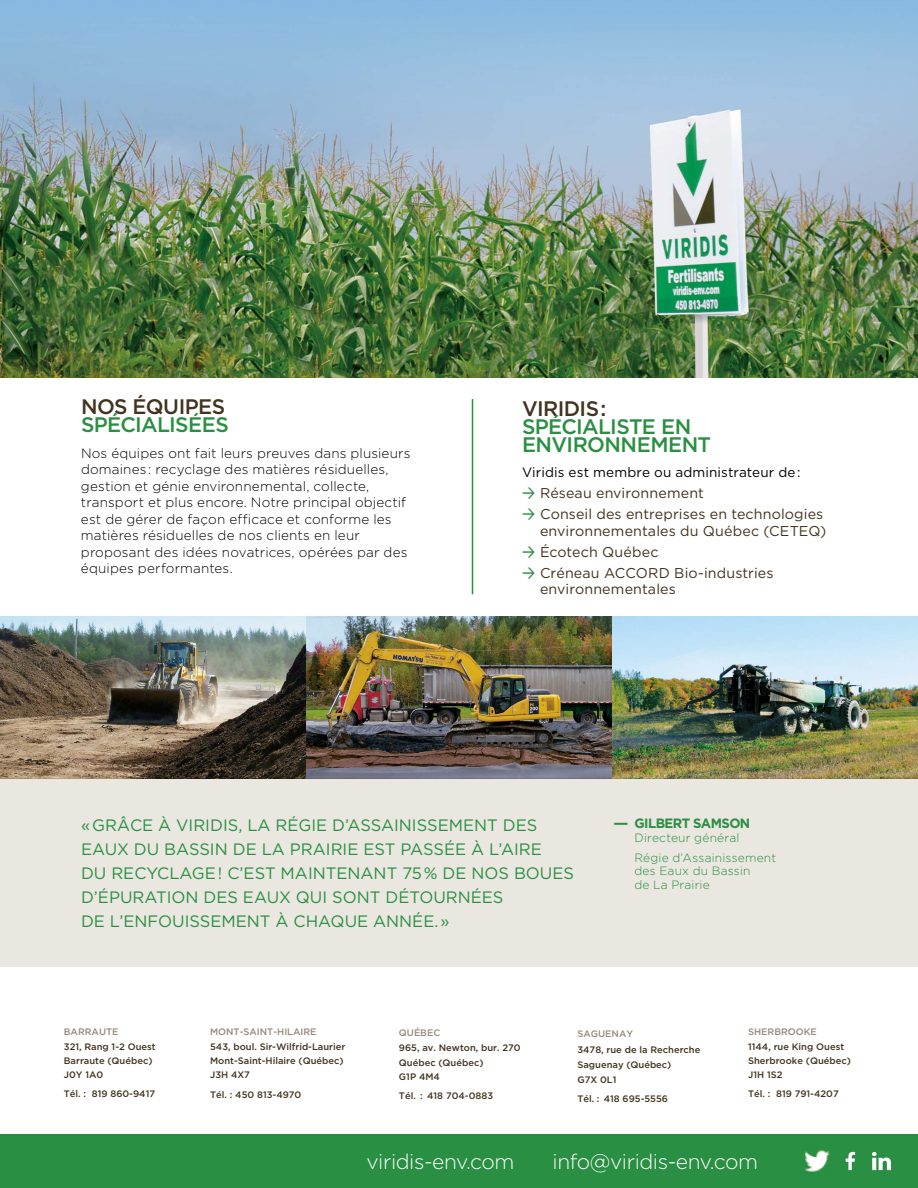
<style>
.page{position:relative;width:918px;height:1188px;background:#fff}
.page>*{position:absolute;margin:0;border:0;box-sizing:border-box;transform-origin:0 0}
.t1{font:500 21px/18px "Gotham";letter-spacing:-.03em;color:#298f42}
.t2{font:300 21px "Gotham";letter-spacing:-.02em;color:#fff}
.t3{font:500 21px "Gotham";letter-spacing:-.025em;color:#42331e}
.t4{font:16.5px/24px "Gotham";color:#298f42}
.t5{font:14.25px/21px "Gotham";letter-spacing:.01em;color:#42331e}
.t6{font:300 13.5px/16.5px "Gotham";letter-spacing:.01em;color:#000}
.t7{font:13.5px "Gotham";letter-spacing:.01em;color:#000}
.t8{font:700 13.5px "Gotham";letter-spacing:-.04em;color:#298f42;scale:3.2 1}
.t9{font:300 12px/20.2px "Gotham";letter-spacing:.015em;color:#298f42}
.t10{font:500 9.3px/14.2px "Gotham";color:#42331e}
.t11{font:500 9.3px "Gotham";color:#978979}
.s1{font-family:"DIN";font-weight:500;color:#298f42}
</style>
<div class="page">
<img style="left:0;top:0;width:918px;height:378px">
<hr style="left:472px;top:399px;width:1px;height:195px;background:#298f42">
<img style="left:0;top:616px;width:918px;height:162px">
<div style="left:0;top:778px;width:918px;height:190px;background:#eae6e0"></div>
<div style="left:0;top:1134px;width:918px;height:54px;background:#298f42"></div>
<svg style="left:872px;top:1152px;width:19px;height:18px"></svg>
<svg style="left:846px;top:1152px;width:9px;height:18px"></svg>
<img style="left:805px;top:1150px;width:25px;height:22px">
<h1 class="t3" style="left:81px;top:395px;width:146px">NOS ÉQUIPES</h1>
<h1 class="t1" style="left:81px;top:415px;width:149px">SPÉCIALISÉES</h1>
<p class="t6" style="left:81px;top:445px;width:331px">Nos équipes ont fait leurs preuves dans plusieurs domaines: recyclage des matières résiduelles, gestion et génie environnemental, collecte, transport et plus encore. Notre principal objectif est de gérer de façon efficace et conforme les matières résiduelles de nos clients en leur proposant des idées novatrices, opérées par des équipes performantes.</p>
<h1 class="t3" style="left:522px;top:396px;width:86px">VIRIDIS :</h1>
<h1 class="t1" style="left:522px;top:417px;width:191px">SPÉCIALISTE EN<br>ENVIRONNEMENT</h1>
<h3 class="t7" style="left:522px;top:465px;width:280px">Viridis est membre ou administrateur de :</h3>
<h3 class="t5" style="left:522px;top:483px;width:303px"><span class="s1">&gt;</span> Réseau environnement<br><span class="s1">&gt;</span> Conseil des entreprises en technologies</h3>
<h3 class="t5" style="left:522px;top:520px;width:306px;text-indent:18px">environnementales du Québec (CETEQ) <span class="s1">&gt;</span> Écotech Québec<br><span class="s1">&gt;</span> Créneau ACCORD Bio-industries</h3>
<h3 class="t5" style="left:540px;top:579px;width:137px">environnementales</h3>
<h2 class="t4" style="left:81px;top:813px;width:495px">« GRÂCE À VIRIDIS, LA RÉGIE D’ASSAINISSEMENT DES EAUX DU BASSIN DE LA PRAIRIE EST PASSÉE À L’AIRE<br>DU RECYCLAGE ! C’EST MAINTENANT 75 % DE NOS BOUES D’ÉPURATION DES EAUX QUI SONT DÉTOURNÉES<br>DE L’ENFOUISSEMENT À CHAQUE ANNÉE. »</h2>
<h3 class="t8" style="left:612px;top:816px;width:45px">- GILBERT SAMSON</h3>
<p class="t9" style="left:634px;top:827px;width:143px">Directeur général<br>Régie d’Assainissement</p>
<p class="t9" style="left:634px;top:864px;width:117px;line-height:13.5px">des Eaux du Bassin de La Prairie</p>
<p class="t11" style="left:64px;top:1027px;width:56px">BARRAUTE</p>
<p class="t10" style="left:64px;top:1039px;width:93px">321, Rang 1-2 Ouest<br>Barraute (Québec)<br>J0Y 1A0</p>
<p class="t10" style="left:64px;top:1086px;width:93px">Tél. : 819 860-9417</p>
<p class="t11" style="left:210px;top:1027px;width:108px">MONT-SAINT-HILAIRE</p>
<p class="t10" style="left:210px;top:1039px;width:137px">543, boul. Sir-Wilfrid-Laurier<br>Mont-Saint-Hilaire (Québec)<br>J3H 4X7</p>
<p class="t10" style="left:210px;top:1087px;width:93px">Tél. : 450 813-4970</p>
<p class="t11" style="left:399px;top:1028px;width:43px">QUÉBEC</p>
<p class="t10" style="left:399px;top:1040px;width:123px;line-height:14.7px">965, av. Newton, bur. 270<br>Québec (Québec)<br>G1P 4M4</p>
<p class="t10" style="left:399px;top:1089px;width:96px">Tél. : 418 704-0883</p>
<p class="t11" style="left:577px;top:1029px;width:57px">SAGUENAY</p>
<p class="t10" style="left:577px;top:1041px;width:125px;line-height:15.3px">3478, rue de la Recherche<br>Saguenay (Québec)<br>G7X 0L1</p>
<p class="t10" style="left:577px;top:1091px;width:92px">Tél. : 418 695-5556</p>
<p class="t11" style="left:748px;top:1027px;width:70px">SHERBROOKE</p>
<p class="t10" style="left:748px;top:1039px;width:104px">1144, rue King Ouest<br>Sherbrooke (Québec)<br>J1H 1S2</p>
<p class="t10" style="left:748px;top:1086px;width:92px">Tél. : 819 791-4207</p>
<h1 class="t2" style="left:366px;top:1151px;width:149px">viridis-env.com</h1>
<h1 class="t2" style="left:553px;top:1151px;width:207px">info@viridis-env.com</h1>
</div>
